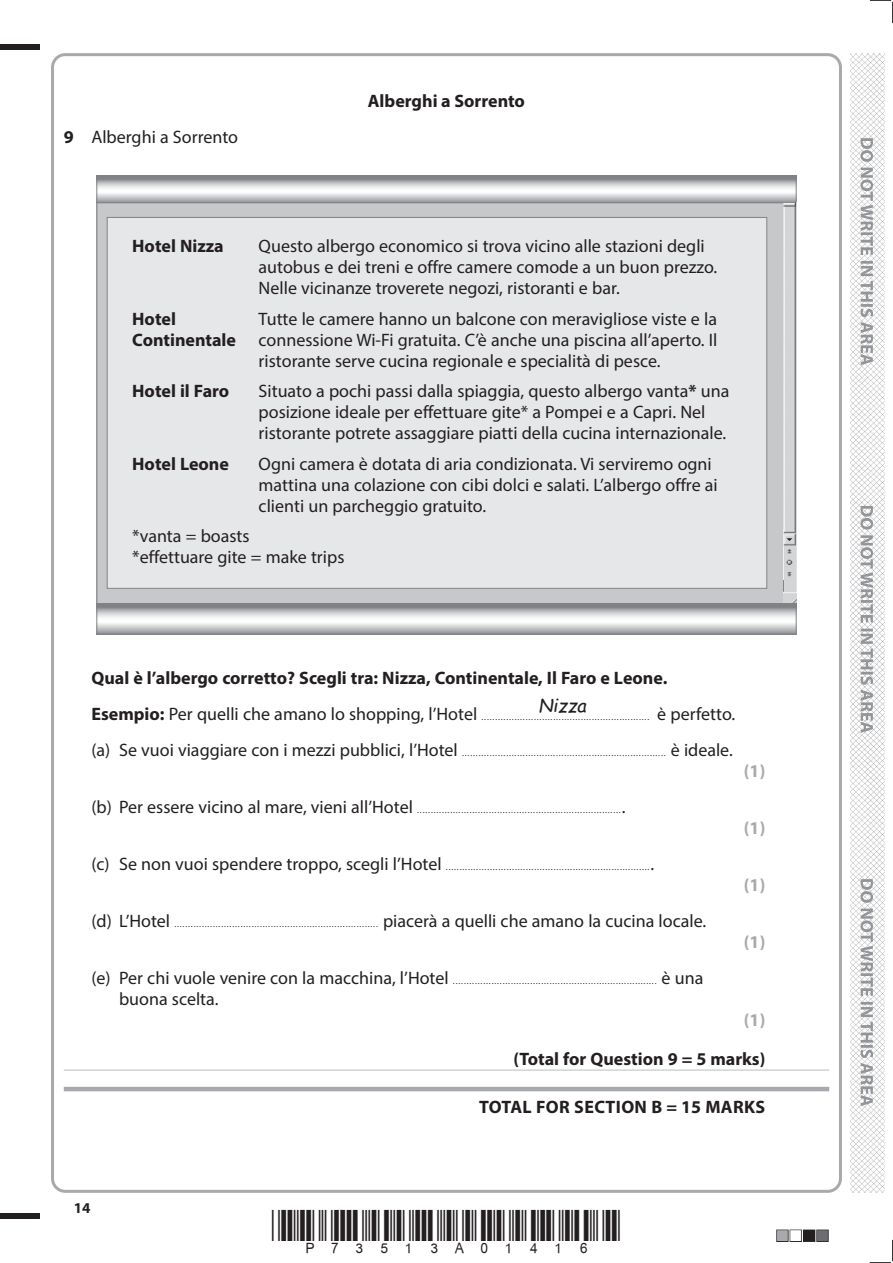
<style>
.page{position:relative;width:893px;height:1263px;background:#fff}
.page>*{position:absolute;margin:0;border:0;box-sizing:border-box;transform-origin:0 0}
.t1{font:18px/21px "Myriad Pro";color:#231f20}
.t2{font:700 18px/21px "Myriad Pro";color:#231f20}
.t3{font:700 18px "Myriad Pro";letter-spacing:.02em;color:#231f20}
.t4{font:700 18px "Myriad Pro";color:#a8a9ad}
.t5{font:italic 18px "Comic Sans MS";color:#231f20}
.t6{font:700 15px "Myriad Pro";color:#231f20}
.t7{font:9px "Myriad Pro";color:#231f20}
.s1{font-weight:700}
.s2{font-weight:700;font-size:18px}
.s3{font-size:18px}
</style>
<div class="page">
<div style="left:0;top:44px;width:40px;height:5px;background:#231f20"></div>
<div style="left:0;top:1214px;width:40px;height:5px;background:#231f20"></div>
<svg style="left:870px;top:0;width:23px;height:23px"></svg>
<svg style="left:870px;top:1240px;width:23px;height:23px"></svg>
<img style="left:850px;top:53px;width:34px;height:1140px">
<svg style="left:860px;top:138px;width:13px;height:968px"></svg>
<hr style="left:64px;top:1069px;width:765px;height:2px;background:#d1d2d4">
<hr style="left:64px;top:1087px;width:765px;height:4px;background:#a8a9ad">
<div style="left:96px;top:397px;width:701px;height:222px;background:#c7c8ca"></div>
<img style="left:783px;top:528px;width:13px;height:75px">
<img style="left:783px;top:524px;width:13px;height:4px">
<img style="left:783px;top:439px;width:13px;height:85px">
<img style="left:783px;top:397px;width:13px;height:42px">
<svg style="left:98px;top:605px;width:696px;height:27px"></svg>
<div style="left:96px;top:603px;width:700px;height:31px;border:1px solid #808285"></div>
<div style="left:107px;top:397px;width:660px;height:192px;background:#e6e7e9"></div>
<svg style="left:96px;top:192px;width:701px;height:205px;background:#c4c5c7"></svg>
<svg style="left:98px;top:177px;width:696px;height:24px"></svg>
<div style="left:96px;top:175px;width:700px;height:28px;border:1px solid #808285"></div>
<img style="left:783px;top:313px;width:13px;height:84px">
<img style="left:783px;top:203px;width:13px;height:110px">
<div style="left:107px;top:217px;width:660px;height:180px;background:#e6e7e9"></div>
<h1 class="t1" style="left:64px;top:126px;width:176px"><span class="s1">9</span> Alberghi a Sorrento</h1>
<h1 class="t2" style="left:368px;top:90px;width:159px">Alberghi a Sorrento</h1>
<h1 class="t2" style="left:132px;top:235px;width:93px">Hotel Nizza</h1>
<h1 class="t1" style="left:259px;top:235px;width:460px">Questo albergo economico si trova vicino alle stazioni degli autobus e dei treni e offre camere comode a un buon prezzo.<br>Nelle vicinanze troverete negozi, ristoranti e bar.</h1>
<h1 class="t2" style="left:132px;top:307px;width:105px">Hotel<br>Continentale</h1>
<h1 class="t1" style="left:259px;top:308px;width:460px;text-align:justify">Tutte le camere hanno un balcone con meravigliose viste e la connessione Wi-Fi gratuita. C’è anche una piscina all’aperto. Il ristorante serve cucina regionale e specialità di pesce.</h1>
<h1 class="t2" style="left:132px;top:380px;width:98px">Hotel il Faro</h1>
<h1 class="t1" style="left:259px;top:380px;width:472px">Situato a pochi passi dalla spiaggia, questo albergo vanta<span class="s1">*</span> una posizione ideale per effettuare gite* a Pompei e a Capri. Nel ristorante potrete assaggiare piatti della cucina internazionale.</h1>
<h1 class="t2" style="left:132px;top:453px;width:98px">Hotel Leone</h1>
<h1 class="t1" style="left:259px;top:453px;width:461px">Ogni camera è dotata di aria condizionata. Vi serviremo ogni mattina una colazione con cibi dolci e salati. L’albergo offre ai clienti un parcheggio gratuito.</h1>
<h1 class="t1" style="left:132px;top:525px;width:214px">*vanta = boasts<br>*effettuare gite = make trips</h1>
<h1 class="t2" style="left:91px;top:667px;width:577px">Qual è l’albergo corretto? Scegli tra: Nizza, Continentale, Il Faro e Leone.</h1>
<p class="t7" style="left:91px;top:712px;width:645px"><span class="s2">Esempio:</span> <span class="s3">Per quelli che amano lo shopping, l’Hotel</span> ............................................................. <span class="s3">è perfetto.</span></p>
<p class="t7" style="left:91px;top:748px;width:643px"><span class="s3">(a) Se vuoi viaggiare con i mezzi pubblici, l’Hotel</span> .......................................................................... <span class="s3">è ideale.</span></p>
<h1 class="t5" style="left:538px;top:692px;width:49px">Nizza</h1>
<p class="t7" style="left:91px;top:805px;width:535px"><span class="s3">(b) Per essere vicino al mare, vieni all’Hotel</span> ..........................................................................<span class="s3">.</span></p>
<p class="t7" style="left:91px;top:862px;width:564px"><span class="s3">(c) Se non vuoi spendere troppo, scegli l’Hotel</span> ..........................................................................<span class="s3">.</span></p>
<p class="t7" style="left:91px;top:918px;width:616px"><span class="s3">(d) L’Hotel</span> .......................................................................... <span class="s3">piacerà a quelli che amano la cucina locale.</span></p>
<p class="t7" style="left:91px;top:975px;width:613px"><span class="s3">(e) Per chi vuole venire con la macchina, l’Hotel</span> .......................................................................... <span class="s3">è una</span></p>
<h1 class="t1" style="left:119px;top:988px;width:101px">buona scelta.</h1>
<h1 class="t4" style="left:744px;top:759px;width:23px">(1)</h1>
<h1 class="t4" style="left:744px;top:816px;width:23px">(1)</h1>
<h1 class="t4" style="left:744px;top:873px;width:23px">(1)</h1>
<h1 class="t4" style="left:744px;top:930px;width:23px">(1)</h1>
<h2 class="t6" style="left:74px;top:1198px;width:18px">14</h2>
<h1 class="t4" style="left:744px;top:1008px;width:23px">(1)</h1>
<h1 class="t2" style="left:513px;top:1048px;width:254px">(Total for Question 9 = 5 marks)</h1>
<h1 class="t3" style="left:479px;top:1095px;width:288px">TOTAL FOR SECTION B = 15 MARKS</h1>
</div>
